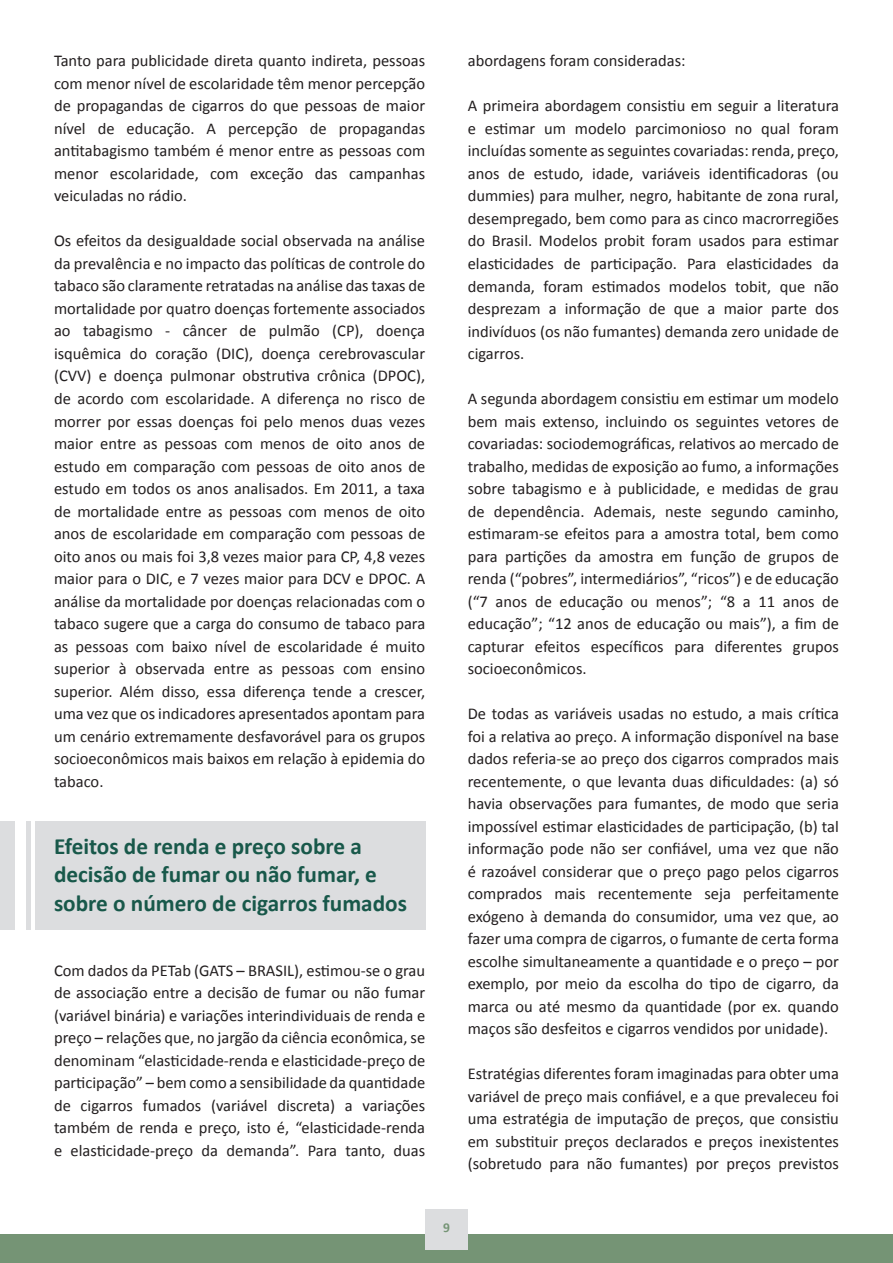
<style>
.page{position:relative;width:893px;height:1263px;background:#fff}
.page>*{position:absolute;margin:0;border:0;box-sizing:border-box;transform-origin:0 0}
.t1{font:700 23.25px/28.3px "Calibri";color:#18584a}
.t2{font:16.5px/22.5px "Calibri";color:#231f20;text-align:justify}
.t3{font:700 13.5px "Calibri";color:#759475}
</style>
<div class="page">
<div style="left:0;top:1234px;width:893px;height:29px;background:#759475"></div>
<div style="left:425px;top:1209px;width:43px;height:40px;background:#dcdddf"></div>
<div style="left:0;top:821px;width:425px;height:108px;background:#dcdddf"></div>
<div style="left:15px;top:811px;width:11px;height:155px;background:#fff"></div>
<hr style="left:31px;top:811px;width:4px;height:155px;background:#fff">
<p class="t2" style="left:54px;top:50px;width:373px">Tanto para publicidade direta quanto indireta, pessoas com menor nível de escolaridade têm menor percepção de propagandas de cigarros do que pessoas de maior nível de educação. A percepção de propagandas antitabagismo também é menor entre as pessoas com menor escolaridade, com exceção das campanhas veiculadas no rádio.</p>
<p class="t2" style="left:54px;top:230px;width:373px">Os efeitos da desigualdade social observada na análise da prevalência e no impacto das políticas de controle do tabaco são claramente retratadas na análise das taxas de mortalidade por quatro doenças fortemente associados ao tabagismo - câncer de pulmão (CP), doença isquêmica do coração (DIC), doença cerebrovascular (CVV) e doença pulmonar obstrutiva crônica (DPOC), de acordo com escolaridade. A diferença no risco de morrer por essas doenças foi pelo menos duas vezes maior entre as pessoas com menos de oito anos de estudo em comparação com pessoas de oito anos de estudo em todos os anos analisados. Em 2011, a taxa de mortalidade entre as pessoas com menos de oito anos de escolaridade em comparação com pessoas de oito anos ou mais foi 3,8 vezes maior para CP, 4,8 vezes maior para o DIC, e 7 vezes maior para DCV e DPOC. A análise da mortalidade por doenças relacionadas com o tabaco sugere que a carga do consumo de tabaco para as pessoas com baixo nível de escolaridade é muito superior à observada entre as pessoas com ensino superior. Além disso, essa diferença tende a crescer, uma vez que os indicadores apresentados apontam para um cenário extremamente desfavorável para os grupos socioeconômicos mais baixos em relação à epidemia do tabaco.</p>
<h1 class="t1" style="left:54px;top:832px;width:355px">Efeitos de renda e preço sobre a decisão de fumar ou não fumar, e sobre o número de cigarros fumados</h1>
<p class="t2" style="left:54px;top:959px;width:373px">Com dados da PETab (GATS – BRASIL), estimou-se o grau de associação entre a decisão de fumar ou não fumar (variável binária) e variações interindividuais de renda e preço – relações que, no jargão da ciência econômica, se denominam “elasticidade-renda e elasticidade-preço de participação” – bem como a sensibilidade da quantidade de cigarros fumados (variável discreta) a variações também de renda e preço, isto é, “elasticidade-renda e elasticidade-preço da demanda”. Para tanto, duas</p>
<p class="t2" style="left:468px;top:50px;width:219px">abordagens foram consideradas:</p>
<p class="t2" style="left:468px;top:95px;width:373px">A primeira abordagem consistiu em seguir a literatura e estimar um modelo parcimonioso no qual foram incluídas somente as seguintes covariadas: renda, preço, anos de estudo, idade, variáveis identificadoras (ou dummies) para mulher, negro, habitante de zona rural, desempregado, bem como para as cinco macrorregiões do Brasil. Modelos probit foram usados para estimar elasticidades de participação. Para elasticidades da demanda, foram estimados modelos tobit, que não desprezam a informação de que a maior parte dos indivíduos (os não fumantes) demanda zero unidade de cigarros.</p>
<p class="t2" style="left:468px;top:387px;width:373px">A segunda abordagem consistiu em estimar um modelo bem mais extenso, incluindo os seguintes vetores de covariadas: sociodemográficas, relativos ao mercado de trabalho, medidas de exposição ao fumo, a informações sobre tabagismo e à publicidade, e medidas de grau de dependência. Ademais, neste segundo caminho, estimaram-se efeitos para a amostra total, bem como para partições da amostra em função de grupos de renda (“pobres”, intermediários”, “ricos”) e de educação (“7 anos de educação ou menos”; “8 a 11 anos de educação”; “12 anos de educação ou mais”), a fim de capturar efeitos específicos para diferentes grupos socioeconômicos.</p>
<p class="t2" style="left:468px;top:702px;width:373px">De todas as variáveis usadas no estudo, a mais crítica foi a relativa ao preço. A informação disponível na base dados referia-se ao preço dos cigarros comprados mais recentemente, o que levanta duas dificuldades: (a) só havia observações para fumantes, de modo que seria impossível estimar elasticidades de participação, (b) tal informação pode não ser confiável, uma vez que não é razoável considerar que o preço pago pelos cigarros comprados mais recentemente seja perfeitamente exógeno à demanda do consumidor, uma vez que, ao fazer uma compra de cigarros, o fumante de certa forma escolhe simultaneamente a quantidade e o preço – por exemplo, por meio da escolha do tipo de cigarro, da marca ou até mesmo da quantidade (por ex. quando maços são desfeitos e cigarros vendidos por unidade).</p>
<p class="t2" style="left:468px;top:1062px;width:373px">Estratégias diferentes foram imaginadas para obter uma variável de preço mais confiável, e a que prevaleceu foi uma estratégia de imputação de preços, que consistiu em substituir preços declarados e preços inexistentes (sobretudo para não fumantes) por preços previstos</p>
<p class="t3" style="left:443px;top:1219px;width:8px">9</p>
</div>
